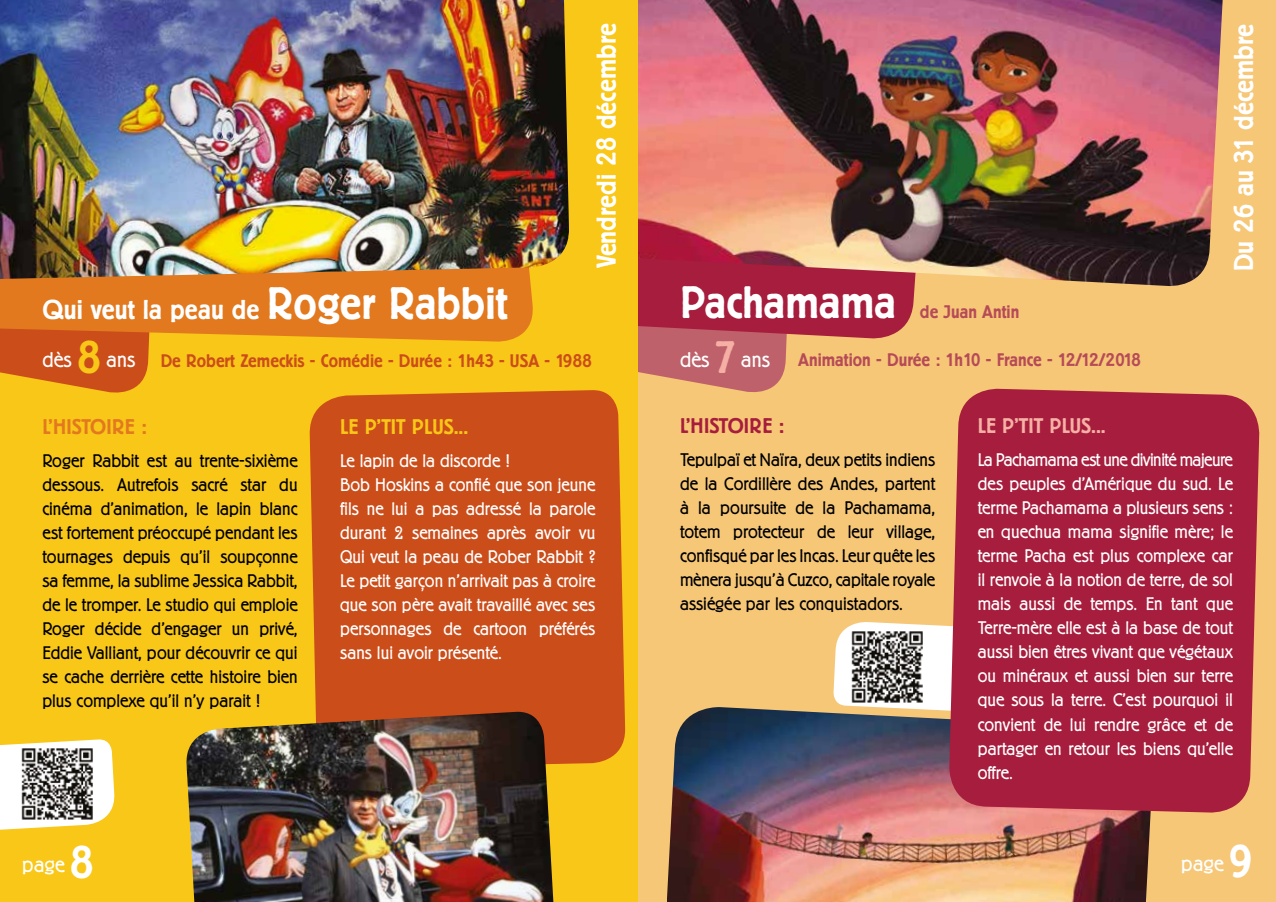
<style>
.page{position:relative;width:1276px;height:902px;background:#fff}
.page>*{position:absolute;margin:0;border:0;box-sizing:border-box;transform-origin:0 0}
.t1{font:500 45px "Berliner Grotesk";color:#fff}
.t2{font:500 27px "Berliner Grotesk";color:#fff}
.t3{font:300 21px "Berliner Grotesk";color:#fff}
.t4{font:500 21px "Berliner Grotesk";color:#f9c717}
.t5{font:500 21px "Berliner Grotesk";color:#f5b1a6}
.t6{font:500 21px "Berliner Grotesk";color:#e2791f}
.t7{font:500 21px "Berliner Grotesk";color:#a71d3d}
.t8{font:300 18px/24px "Berliner Grotesk";color:#fff}
.t9{font:300 18px/24px "Berliner Grotesk";color:#000;text-align:justify}
.t10{font:500 18px "Berliner Grotesk";color:#cb4d1a}
.t11{font:500 18px "Berliner Grotesk";color:#b64b58}
.s1{font-size:45px}
.s2{font-weight:300;font-size:21px;color:#fff}
.s3{font-size:45px;color:#f9c717}
.s4{font-weight:500;font-size:45px}
.s5{font-weight:500;font-size:45px;color:#f5afa5}
</style>
<div class="page">
<div style="left:629px;top:0;width:647px;height:901px;background:#f6c777"></div>
<img style="left:667px;top:707px;width:484px;height:194px">
<svg style="left:638px;top:340px;width:149px;height:52px"></svg>
<svg style="left:638px;top:288px;width:277px;height:52px;background:#ad2d44"></svg>
<img style="left:638px;top:0;width:584px;height:288px">
<div style="left:0;top:0;width:638px;height:901px;background:#f9c717"></div>
<div style="left:309px;top:390px;width:317px;height:374px;background:#cb4d1a"></div>
<svg style="left:0;top:342px;width:149px;height:51px"></svg>
<svg style="left:0;top:279px;width:533px;height:63px;background:#e27b1e"></svg>
<img style="left:0;top:0;width:569px;height:279px">
<img style="left:186px;top:711px;width:367px;height:190px">
<svg style="left:0;top:739px;width:115px;height:91px"></svg>
<svg style="left:833px;top:622px;width:115px;height:88px;background:#fbf4e7"></svg>
<div style="left:948px;top:388px;width:312px;height:425px;background:#a71d3d"></div>
<img style="left:21px;top:747px;width:72px;height:72px">
<img style="left:850px;top:630px;width:72px;height:72px">
<h2 class="t2" style="left:592px;top:268px;width:246px;rotate:-90deg">Vendredi 28 décembre</h2>
<h2 class="t2" style="left:42px;top:295px;width:467px">Qui veut la peau de <span class="s1">Roger Rabbit</span></h2>
<p class="t10" style="left:42px;top:351px;width:551px"><span class="s2">dès</span> <span class="s3">8</span> <span class="s2">ans</span> De Robert Zemeckis - Comédie - Durée : 1h43 - USA - 1988</p>
<p class="t6" style="left:42px;top:415px;width:106px">L'HISTOIRE :</p>
<p class="t9" style="left:42px;top:449px;width:257px">Roger Rabbit est au trente-sixième dessous. Autrefois sacré star du cinéma d'animation, le lapin blanc est fortement préoccupé pendant les tournages depuis qu'il soupçonne sa femme, la sublime Jessica Rabbit, de le tromper. Le studio qui emploie Roger décide d'engager un privé, Eddie Valliant, pour découvrir ce qui se cache derrière cette histoire bien plus complexe qu'il n'y parait !</p>
<p class="t4" style="left:340px;top:415px;width:129px">LE P'TIT PLUS...</p>
<p class="t8" style="left:340px;top:449px;width:257px">Le lapin de la discorde !<br>Bob Hoskins a confié que son jeune fils ne lui a pas adressé la parole durant 2 semaines après avoir vu<br>Qui veut la peau de Rober Rabbit ?<br>Le petit garçon n’arrivait pas à croire que son père avait travaillé avec ses personnages de cartoon préférés sans lui avoir présenté.</p>
<p class="t3" style="left:22px;top:853px;width:73px">page <span class="s4">8</span></p>
<h1 class="t1" style="left:680px;top:278px;width:218px">Pachamama</h1>
<p class="t11" style="left:920px;top:302px;width:101px">de Juan Antin</p>
<p class="t3" style="left:680px;top:347px;width:92px">dès <span class="s5">7</span> ans</p>
<p class="t11" style="left:798px;top:350px;width:344px">Animation - Durée : 1h10 - France - 12/12/2018</p>
<h2 class="t2" style="left:1229px;top:271px;width:249px;rotate:-90deg">Du 26 au 31 décembre</h2>
<p class="t7" style="left:680px;top:415px;width:106px">L'HISTOIRE :</p>
<p class="t9" style="left:680px;top:448px;width:257px">Tepulpaï et Naïra, deux petits indiens de la Cordillère des Andes, partent à la poursuite de la Pachamama, totem protecteur de leur village, confisqué par les Incas. Leur quête les mènera jusqu’à Cuzco, capitale royale assiégée par les conquistadors.</p>
<p class="t5" style="left:977px;top:415px;width:129px">LE P'TIT PLUS...</p>
<p class="t8" style="left:977px;top:448px;width:257px;text-align:justify">La Pachamama est une divinité majeure des peuples d'Amérique du sud. Le terme Pachamama a plusieurs sens : en quechua mama signifie mère; le terme Pacha est plus complexe car il renvoie à la notion de terre, de sol mais aussi de temps. En tant que Terre-mère elle est à la base de tout aussi bien êtres vivant que végétaux ou minéraux et aussi bien sur terre que sous la terre. C'est pourquoi il convient de lui rendre grâce et de partager en retour les biens qu'elle offre.</p>
<p class="t3" style="left:1181px;top:851px;width:72px">page <span class="s4">9</span></p>
</div>
